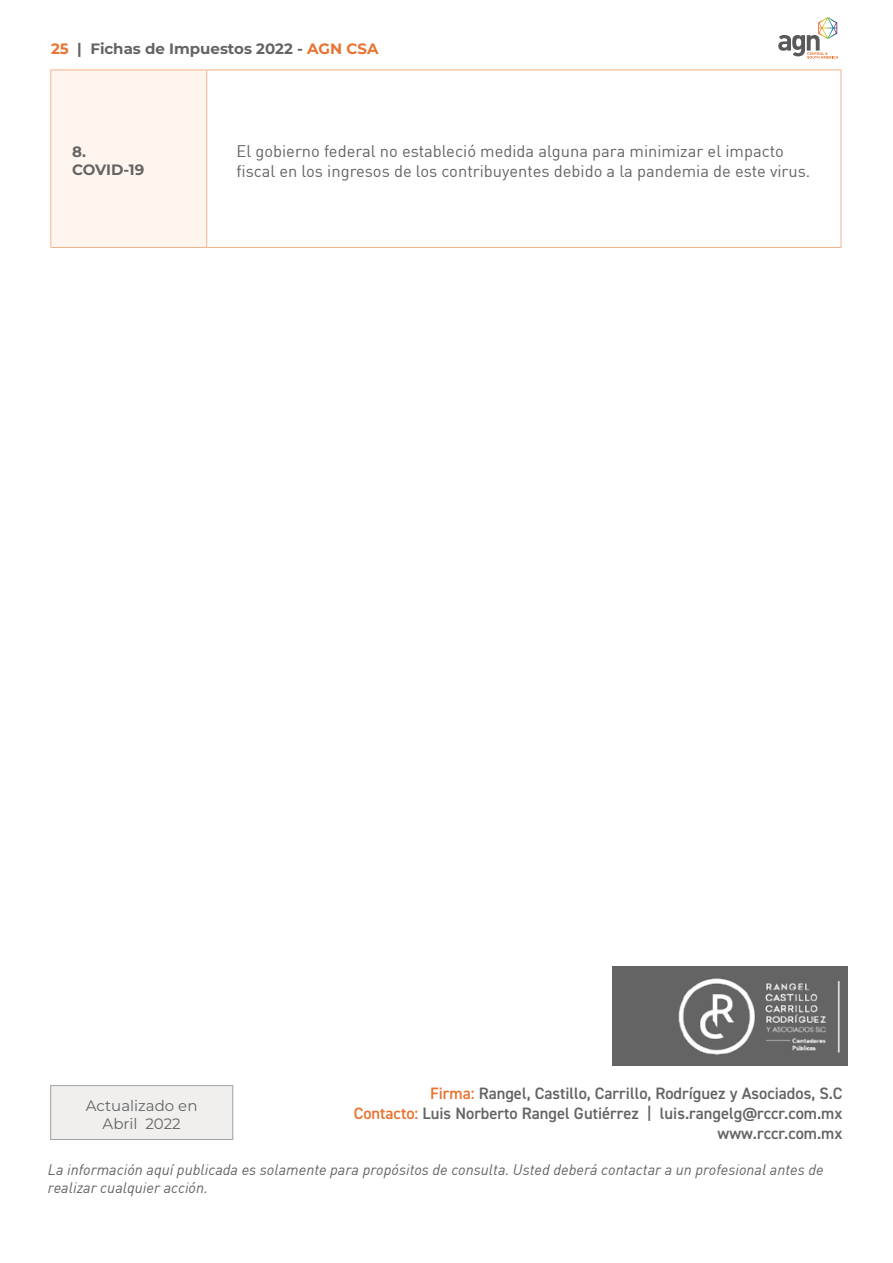
<style>
.page{position:relative;width:893px;height:1263px;background:#fff}
.page>*{position:absolute;margin:0;border:0;box-sizing:border-box;transform-origin:0 0}
.t1{font:16.5px/19.8px "DIN";color:#646464}
.t2{font:600 16.5px/19.8px "DIN2014";color:#646464;text-align:right}
.t3{font:italic 15px/18px "DIN";color:#646464}
.t4{font:700 15px/18px "Montserrat";color:#646464}
.t5{font:15px/18px "Montserrat";color:#646464;text-align:center}
.s1{color:#e87432}
</style>
<div class="page">
<svg style="left:778px;top:17px;width:60px;height:42px"></svg>
<div style="left:51px;top:70px;width:156px;height:177px;background:#fef5ee"></div>
<hr style="left:50px;top:70px;width:157px;height:1px;background:#f3b38a">
<hr style="left:50px;top:70px;width:1px;height:177px;background:#f3b38a">
<hr style="left:207px;top:70px;width:634px;height:1px;background:#f3b38a">
<hr style="left:206px;top:70px;width:1px;height:177px;background:#f3b38a">
<hr style="left:841px;top:70px;width:1px;height:177px;background:#f3b38a">
<hr style="left:50px;top:247px;width:157px;height:1px;background:#f3b38a">
<hr style="left:207px;top:247px;width:634px;height:1px;background:#f3b38a">
<div style="left:613px;top:966px;width:235px;height:99px;background:#646464"></div>
<img style="left:612px;top:966px;width:230px;height:100px">
<div style="left:50px;top:1085px;width:183px;height:55px;background:#f0efee;border:1px solid #a3a1a1"></div>
<p class="t4" style="left:51px;top:39px;width:329px"><span class="s1">25</span> | Fichas de Impuestos 2022 - <span class="s1">AGN CSA</span></p>
<p class="t4" style="left:72px;top:142px;width:74px">8.<br>COVID-19</p>
<p class="t1" style="left:236px;top:141px;width:575px">El gobierno federal no estableció medida alguna para minimizar el impacto fiscal en los ingresos de los contribuyentes debido a la pandemia de este virus.</p>
<p class="t2" style="left:354px;top:1083px;width:490px"><span class="s1">Firma:</span> Rangel, Castillo, Carrillo, Rodríguez y Asociados, S.C<br><span class="s1">Contacto:</span> Luis Norberto Rangel Gutiérrez | luis.rangelg@rccr.com.mx www.rccr.com.mx</p>
<p class="t5" style="left:86px;top:1096px;width:113px">Actualizado en<br>Abril 2022</p>
<p class="t3" style="left:48px;top:1160px;width:777px">La información aquí publicada es solamente para propósitos de consulta. Usted deberá contactar a un profesional antes de realizar cualquier acción.</p>
</div>
